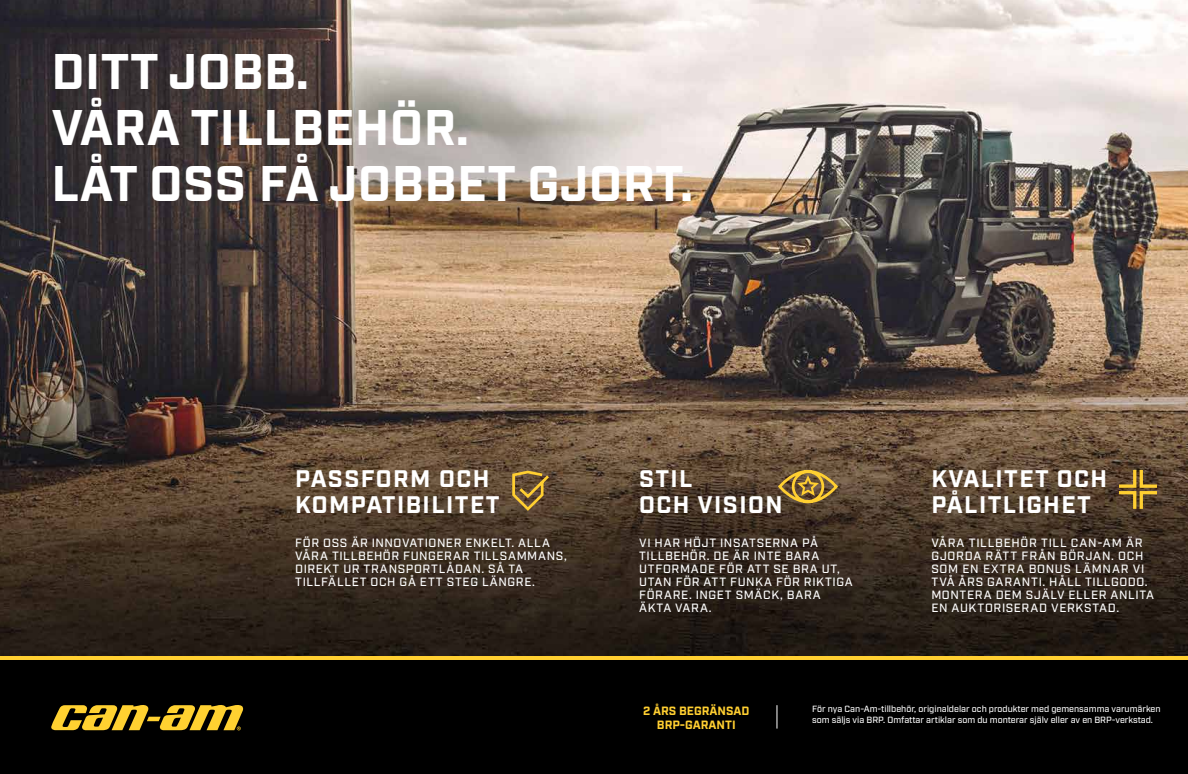
<style>
.page{position:relative;width:1188px;height:774px;background:#fff}
.page>*{position:absolute;margin:0;border:0;box-sizing:border-box;transform-origin:0 0}
.t1{font:700 50px/56px "Industry";letter-spacing:.01em;color:#fff}
.t2{font:700 24px/26px "Industry";letter-spacing:.06em;color:#fff}
.t3{font:500 12px/13px "Industry";letter-spacing:.06em;color:#fff}
.t4{font:700 12px/14.4px "Industry";color:#ffcf31;text-align:center}
.t5{font:500 9px/10.8px "Industry";color:#fff}
</style>
<div class="page">
<img style="left:0;top:0;width:1188px;height:656px">
<div style="left:0;top:656px;width:1188px;height:118px;background:#000"></div>
<hr style="left:0;top:656px;width:1188px;height:4px;background:#ffcf31">
<svg style="left:777px;top:705px;width:1px;height:24px"></svg>
<svg style="left:51px;top:705px;width:192px;height:25px"></svg>
<svg style="left:778px;top:470px;width:60px;height:33px;background:#957735"></svg>
<svg style="left:512px;top:471px;width:37px;height:40px"></svg>
<svg style="left:1119px;top:470px;width:38px;height:39px"></svg>
<h1 class="t1" style="left:51px;top:46px;width:643px">DITT JOBB.<br>VÅRA TILLBEHÖR.<br>LÅT OSS FÅ JOBBET GJORT.</h1>
<h2 class="t2" style="left:295px;top:467px;width:206px">PASSFORM OCH<br>KOMPATIBILITET</h2>
<p class="t3" style="left:295px;top:536px;width:273px">FÖR OSS ÄR INNOVATIONER ENKELT. ALLA VÅRA TILLBEHÖR FUNGERAR TILLSAMMANS, DIREKT UR TRANSPORTLÅDAN. SÅ TA TILLFÄLLET OCH GÅ ETT STEG LÄNGRE.</p>
<h2 class="t2" style="left:639px;top:467px;width:145px">STIL<br>OCH VISION</h2>
<p class="t3" style="left:639px;top:536px;width:215px">VI HAR HÖJT INSATSERNA PÅ<br>TILLBEHÖR. DE ÄR INTE BARA<br>UTFORMADE FÖR ATT SE BRA UT,<br>UTAN FÖR ATT FUNKA FÖR RIKTIGA<br>FÖRARE. INGET SMÄCK, BARA<br>ÄKTA VARA.</p>
<h2 class="t2" style="left:931px;top:467px;width:177px">KVALITET OCH<br>PÅLITLIGHET</h2>
<p class="t3" style="left:931px;top:536px;width:224px">VÅRA TILLBEHÖR TILL CAN-AM ÄR<br>GJORDA RÄTT FRÅN BÖRJAN. OCH<br>SOM EN EXTRA BONUS LÄMNAR VI<br>TVÅ ÅRS GARANTI. HÅLL TILLGODO.<br>MONTERA DEM SJÄLV ELLER ANLITA<br>EN AUKTORISERAD VERKSTAD.</p>
<p class="t4" style="left:643px;top:704px;width:108px">2 ÅRS BEGRÄNSAD<br>BRP-GARANTI</p>
<p class="t5" style="left:812px;top:704px;width:350px">För nya Can-Am-tillbehör, originaldelar och produkter med gemensamma varumärken som säljs via BRP. Omfattar artiklar som du monterar själv eller av en BRP-verkstad.</p>
</div>
